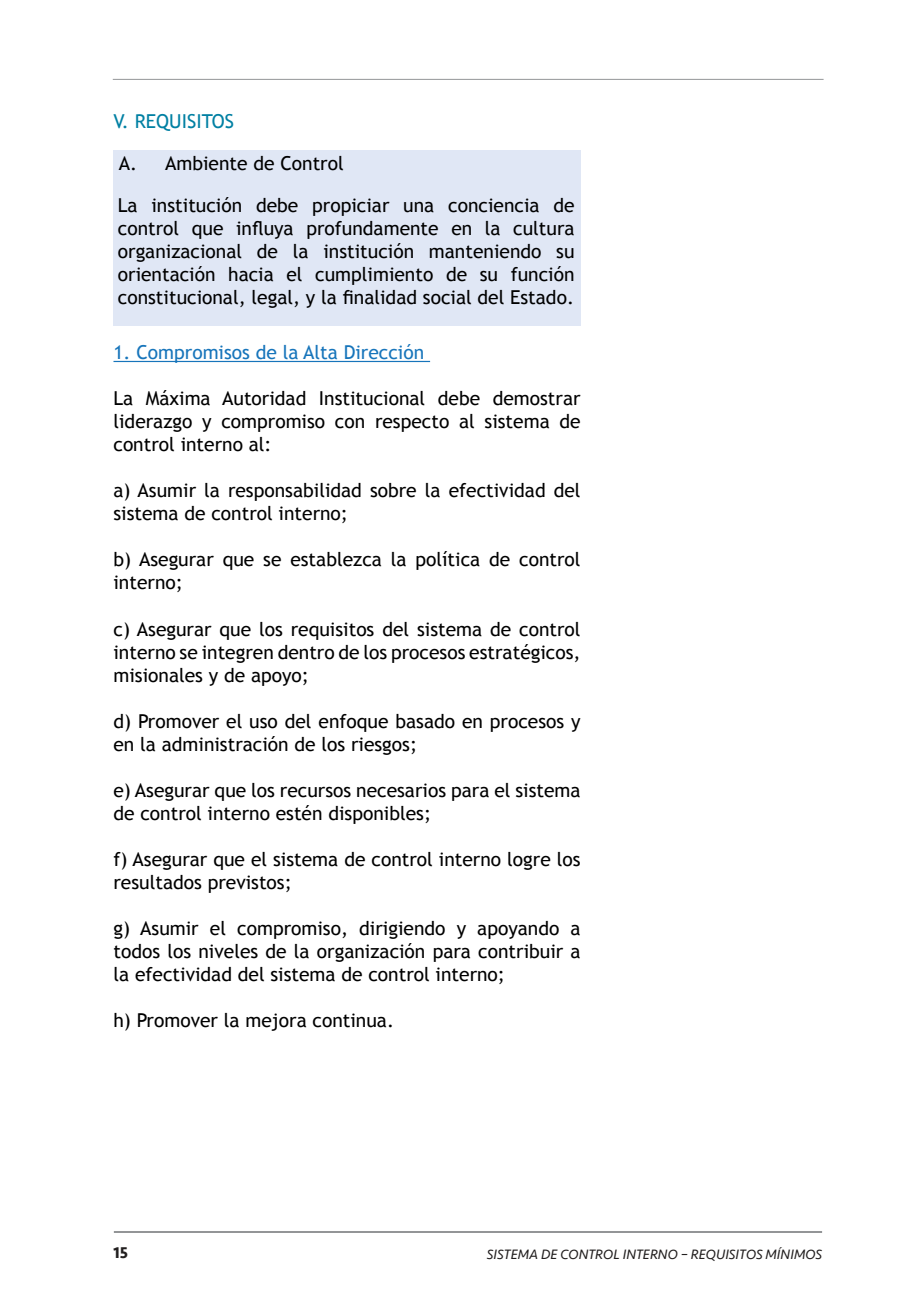
<style>
.page{position:relative;width:908px;height:1304px;background:#fff}
.page>*{position:absolute;margin:0;border:0;box-sizing:border-box;transform-origin:0 0}
.t1{font:19.2px/23px "Trebuchet MS";color:#000}
.t2{font:19.2px "Trebuchet MS";color:#1775bb}
.t3{font:19.2px "Trebuchet MS";color:#0080a3}
.t4{font:700 16px "Seravek";color:#221f1f}
.t5{font:italic 14px "Seravek";color:#221f1f}
</style>
<div class="page">
<hr style="left:114px;top:1231px;width:707px;height:2px;background:#939597">
<hr style="left:113px;top:79px;width:710px;height:1px;background:#939597">
<hr style="left:113px;top:361px;width:317px;height:1px;background:#1775bb">
<div style="left:113px;top:150px;width:467px;height:176px;background:#e0e7f5"></div>
<p class="t3" style="left:113px;top:112px;width:122px">V. REQUISITOS</p>
<p class="t1" style="left:118px;top:143px;width:458px;line-height:42px">A. Ambiente de Control<br>La institución debe propiciar una conciencia de</p>
<p class="t1" style="left:118px;top:217px;width:458px;text-align:justify">control que influya profundamente en la cultura organizacional de la institución manteniendo su orientación hacia el cumplimiento de su función constitucional, legal, y la finalidad social del Estado.</p>
<p class="t2" style="left:113px;top:344px;width:312px">1. Compromisos de la Alta Dirección</p>
<p class="t1" style="left:113px;top:388px;width:468px;text-align:justify">La Máxima Autoridad Institucional debe demostrar liderazgo y compromiso con respecto al sistema de control interno al:</p>
<p class="t1" style="left:113px;top:480px;width:468px">a) Asumir la responsabilidad sobre la efectividad del sistema de control interno;</p>
<p class="t1" style="left:113px;top:549px;width:468px">b) Asegurar que se establezca la política de control interno;</p>
<p class="t1" style="left:113px;top:618px;width:468px;text-align:justify">c) Asegurar que los requisitos del sistema de control interno se integren dentro de los procesos estratégicos, misionales y de apoyo;</p>
<p class="t1" style="left:113px;top:711px;width:468px">d) Promover el uso del enfoque basado en procesos y en la administración de los riesgos;</p>
<p class="t1" style="left:113px;top:780px;width:468px">e) Asegurar que los recursos necesarios para el sistema de control interno estén disponibles;</p>
<p class="t1" style="left:113px;top:849px;width:468px">f) Asegurar que el sistema de control interno logre los resultados previstos;</p>
<p class="t1" style="left:113px;top:918px;width:468px;text-align:justify">g) Asumir el compromiso, dirigiendo y apoyando a todos los niveles de la organización para contribuir a la efectividad del sistema de control interno;</p>
<p class="t1" style="left:113px;top:1010px;width:282px">h) Promover la mejora continua.</p>
<p class="t4" style="left:113px;top:1243px;width:16px">15</p>
<p class="t5" style="left:486px;top:1247px;width:336px">SISTEMA DE CONTROL INTERNO – REQUISITOS MÍNIMOS</p>
</div>
